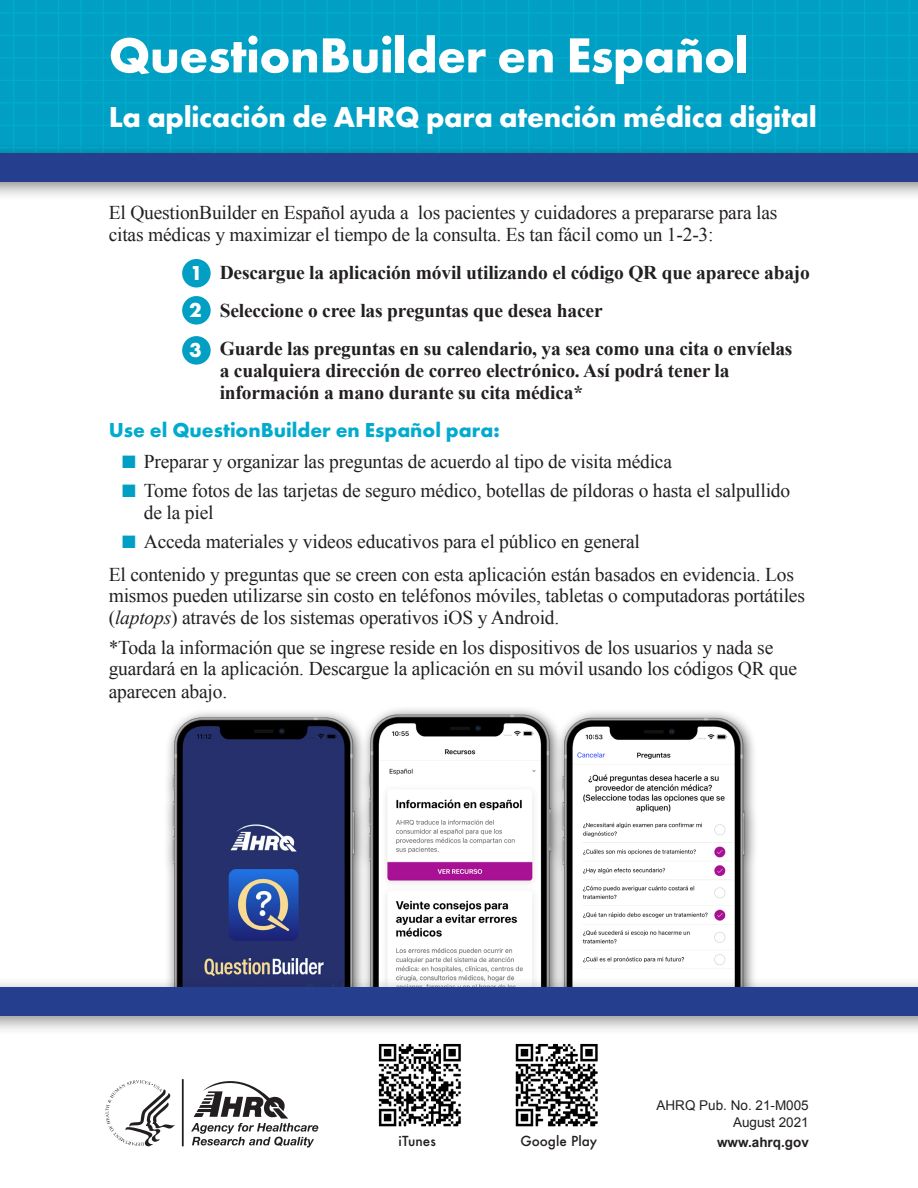
<style>
.page{position:relative;width:918px;height:1188px;background:#fff}
.page>*{position:absolute;margin:0;border:0;box-sizing:border-box;transform-origin:0 0}
.Text{font:700 51px "Futura PT";letter-spacing:-.01em;color:#fff}
.Text-2{font:700 30px "Futura PT";letter-spacing:-.01em;color:#fff}
.Main_Head{font:700 21px "Futura PT";color:#00abcd}
.Main_Head-2{font:700 21px "Futura PT";color:#fff}
.Text-3{font:19.5px/21.8px "Times New Roman";letter-spacing:-.01em;color:#231f20}
.Text-4{font:700 19.5px/22px "Times New Roman";letter-spacing:-.01em;color:#231f20}
.t1{font:13.5px/16.5px "Arial";color:#231f20;text-align:right}
.t2{font:500 13.5px "Futura";color:#231f20}
.t3{font:700 13.5px "Arial";color:#231f20}
.s1{color:#009fc3}
.s2{font-style:italic}
</style>
<div class="page">
<img style="left:0;top:0;width:918px;height:143px">
<div style="left:183px;top:260px;width:27px;height:27px;background:#009fc3;border-radius:50%"></div>
<div style="left:182px;top:259px;width:29px;height:29px;border:2px solid #009fc3;border-radius:50%"></div>
<div style="left:183px;top:297px;width:27px;height:27px;background:#009fc3;border-radius:50%"></div>
<div style="left:182px;top:296px;width:29px;height:29px;border:2px solid #009fc3;border-radius:50%"></div>
<div style="left:183px;top:337px;width:27px;height:27px;background:#009fc3;border-radius:50%"></div>
<div style="left:182px;top:336px;width:29px;height:29px;border:2px solid #009fc3;border-radius:50%"></div>
<img style="left:167px;top:712px;width:193px;height:264px">
<div style="left:360px;top:705px;width:205px;height:310px;background:#231f20;opacity:.75"></div>
<img style="left:365px;top:711px;width:189px;height:265px">
<div style="left:554px;top:709px;width:205px;height:306px;background:#231f20;opacity:.75"></div>
<img style="left:557px;top:711px;width:194px;height:265px">
<div style="left:0;top:976px;width:918px;height:59px;background:#231f20;opacity:.5"></div>
<div style="left:0;top:987px;width:918px;height:28px;background:#253f8e"></div>
<div style="left:0;top:143px;width:918px;height:59px;background:#231f20;opacity:.5"></div>
<div style="left:0;top:154px;width:918px;height:28px;background:#253f8e"></div>
<svg style="left:191px;top:1081px;width:127px;height:66px"></svg>
<hr style="left:182px;top:1079px;width:2px;height:67px;background:#231f20">
<svg style="left:105px;top:1080px;width:70px;height:66px"></svg>
<img style="left:378px;top:1043px;width:83px;height:84px">
<img style="left:515px;top:1043px;width:83px;height:84px">
<p class="Text" style="left:109px;top:22px;width:641px">QuestionBuilder en Español</p>
<p class="Text-2" style="left:109px;top:98px;width:710px">La aplicación de AHRQ para atención médica digital</p>
<p class="Text-3" style="left:109px;top:202px;width:670px">El QuestionBuilder en Español ayuda a los pacientes y cuidadores a prepararse para las citas médicas y maximizar el tiempo de la consulta. Es tan fácil como un 1-2-3:</p>
<p class="Text-4" style="left:220px;top:261px;width:592px">Descargue la aplicación móvil utilizando el código QR que aparece abajo</p>
<p class="Text-4" style="left:220px;top:299px;width:384px">Seleccione o cree las preguntas que desea hacer</p>
<p class="Text-4" style="left:220px;top:337px;width:574px">Guarde las preguntas en su calendario, ya sea como una cita o envíelas a cualquiera dirección de correo electrónico. Así podrá tener la información a mano durante su cita médica*</p>
<p class="Main_Head" style="left:109px;top:416px;width:392px">Use el QuestionBuilder en Español para:</p>
<p class="Text-3" style="left:122px;top:450px;width:551px"><span class="s1">■</span> Preparar y organizar las preguntas de acuerdo al tipo de visita médica</p>
<p class="Text-3" style="left:144px;top:479px;width:648px;text-indent:-22px"><span class="s1">■</span> Tome fotos de las tarjetas de seguro médico, botellas de píldoras o hasta el salpullido de la piel</p>
<p class="Text-3" style="left:122px;top:530px;width:519px"><span class="s1">■</span> Acceda materiales y videos educativos para el público en general</p>
<p class="Text-3" style="left:109px;top:563px;width:698px">El contenido y preguntas que se creen con esta aplicación están basados en evidencia. Los mismos pueden utilizarse sin costo en teléfonos móviles, tabletas o computadoras portátiles (<span class="s2">laptops</span>) através de los sistemas operativos iOS y Android.</p>
<p class="Text-3" style="left:109px;top:636px;width:690px;line-height:22.2px">*Toda la información que se ingrese reside en los dispositivos de los usuarios y nada se guardará en la aplicación. Descargue la aplicación en su móvil usando los códigos QR que aparecen abajo.</p>
<p class="Main_Head-2" style="left:190px;top:260px;width:14px">1</p>
<p class="Main_Head-2" style="left:189px;top:296px;width:14px">2</p>
<p class="Main_Head-2" style="left:189px;top:337px;width:14px">3</p>
<p class="t1" style="left:657px;top:1098px;width:154px">AHRQ Pub. No. 21-M005<br>August 2021</p>
<p class="t2" style="left:399px;top:1131px;width:39px">iTunes</p>
<p class="t2" style="left:520px;top:1131px;width:78px">Google Play</p>
<p class="t3" style="left:717px;top:1133px;width:93px">www.ahrq.gov</p>
</div>
